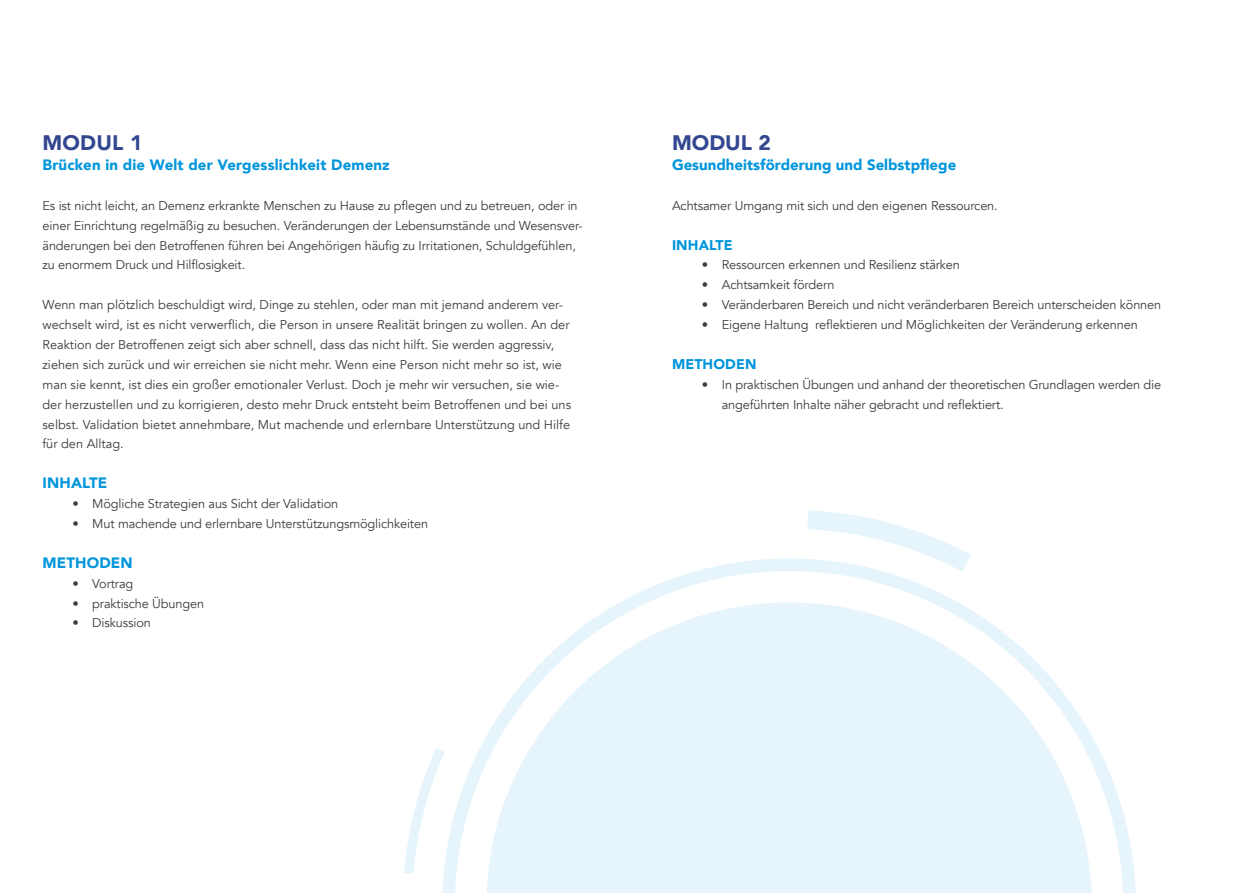
<style>
.page{position:relative;width:1259px;height:893px;background:#fff}
.page>*{position:absolute;margin:0;border:0;box-sizing:border-box;transform-origin:0 0}
.t1{font:900 21px "Avenir";letter-spacing:.005em;color:#334690}
.t2{font:900 15px "Avenir";letter-spacing:.01em;color:#0095db}
.t3{font:900 14.1px "Avenir";letter-spacing:.01em;color:#0095db}
.t4{font:12.75px/20px "Avenir";letter-spacing:-.01em;color:#3c3c3b}
</style>
<div class="page">
<svg style="left:404px;top:510px;width:732px;height:383px;fill:#e6f4fb"></svg>
<h1 class="t1" style="left:43px;top:125px;width:101px">MODUL 1</h1>
<p class="t2" style="left:43px;top:152px;width:349px">Brücken in die Welt der Vergesslichkeit Demenz</p>
<p class="t4" style="left:43px;top:196px;width:541px">Es ist nicht leicht, an Demenz erkrankte Menschen zu Hause zu pflegen und zu betreuen, oder in einer Einrichtung regelmäßig zu besuchen. Veränderungen der Lebensumstände und Wesensver&shy;änderungen bei den Betroffenen führen bei Angehörigen häufig zu Irritationen, Schuldgefühlen, zu enormem Druck und Hilflosigkeit.</p>
<p class="t4" style="left:43px;top:295px;width:530px">Wenn man plötzlich beschuldigt wird, Dinge zu stehlen, oder man mit jemand anderem ver&shy;wechselt wird, ist es nicht verwerflich, die Person in unsere Realität bringen zu wollen. An der Reaktion der Betroffenen zeigt sich aber schnell, dass das nicht hilft. Sie werden aggressiv, ziehen sich zurück und wir erreichen sie nicht mehr. Wenn eine Person nicht mehr so ist, wie man sie kennt, ist dies ein großer emotionaler Verlust. Doch je mehr wir versuchen, sie wie&shy;der herzustellen und zu korrigieren, desto mehr Druck entsteht beim Betroffenen und bei uns selbst. Validation bietet annehmbare, Mut machende und erlernbare Unterstützung und Hilfe für den Alltag.</p>
<p class="t2" style="left:43px;top:470px;width:66px">INHALTE</p>
<p class="t4" style="left:72px;top:494px;width:267px">• Mögliche Strategien aus Sicht der Validation</p>
<p class="t4" style="left:72px;top:514px;width:357px">• Mut machende und erlernbare Unterstützungsmöglichkeiten</p>
<p class="t2" style="left:43px;top:550px;width:92px">METHODEN</p>
<p class="t4" style="left:72px;top:573px;width:62px">• Vortrag</p>
<p class="t4" style="left:72px;top:593px;width:133px">• praktische Übungen</p>
<p class="t4" style="left:72px;top:613px;width:80px">• Diskussion</p>
<h1 class="t1" style="left:672px;top:125px;width:100px">MODUL 2</h1>
<p class="t2" style="left:672px;top:152px;width:286px">Gesundheitsförderung und Selbstpflege</p>
<p class="t4" style="left:672px;top:196px;width:327px">Achtsamer Umgang mit sich und den eigenen Ressourcen.</p>
<p class="t3" style="left:672px;top:233px;width:62px">INHALTE</p>
<p class="t4" style="left:702px;top:255px;width:260px">• Ressourcen erkennen und Resilienz stärken</p>
<p class="t4" style="left:702px;top:275px;width:134px">• Achtsamkeit fördern</p>
<p class="t4" style="left:702px;top:295px;width:461px">• Veränderbaren Bereich und nicht veränderbaren Bereich unterscheiden können</p>
<p class="t4" style="left:702px;top:315px;width:437px">• Eigene Haltung reflektieren und Möglichkeiten der Veränderung erkennen</p>
<p class="t3" style="left:672px;top:352px;width:86px">METHODEN</p>
<p class="t4" style="left:722px;top:375px;width:441px;text-indent:-20px">• In praktischen Übungen und anhand der theoretischen Grundlagen werden die angeführten Inhalte näher gebracht und reflektiert.</p>
</div>
